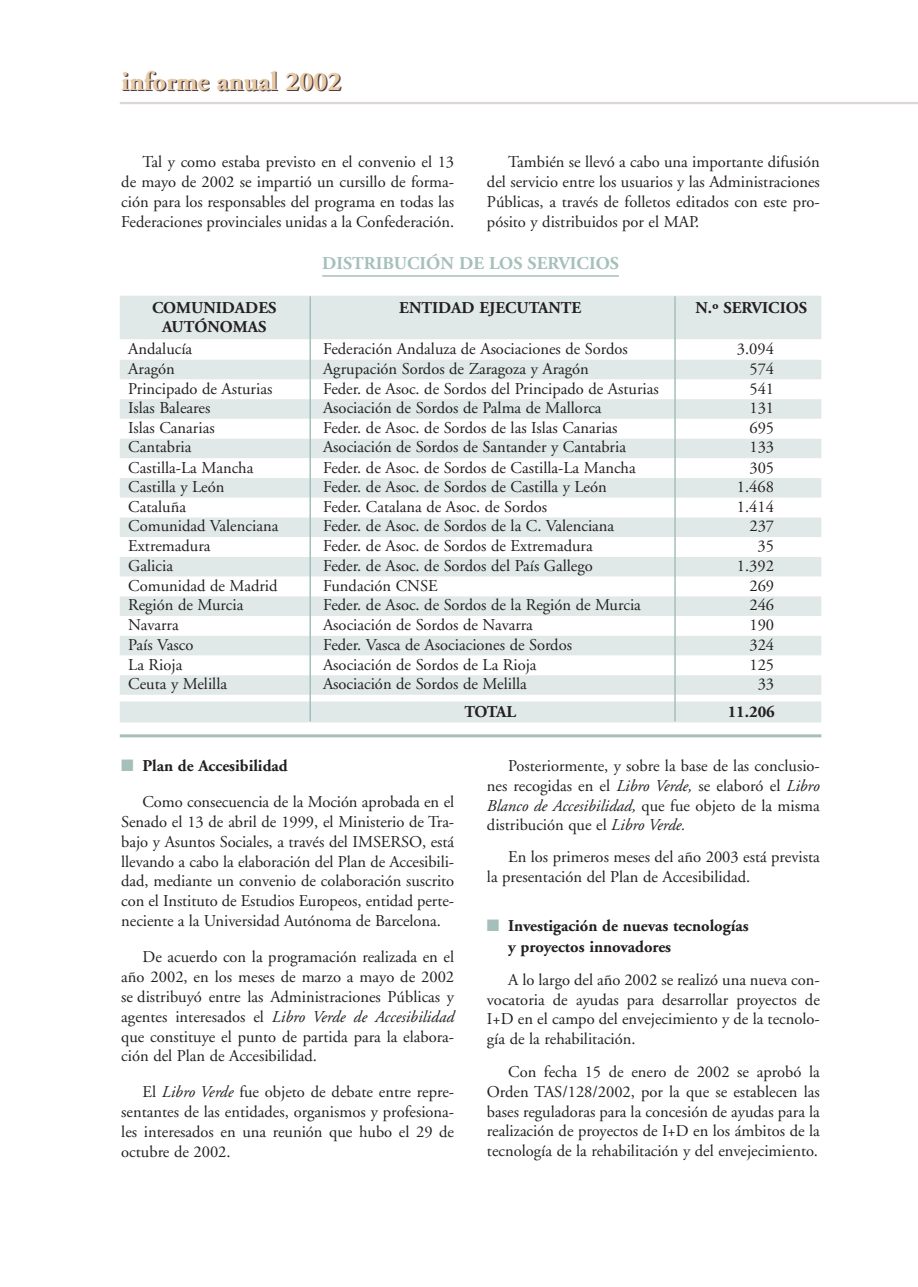
<style>
.page{position:relative;width:918px;height:1287px;background:#fff}
.page>*{position:absolute;margin:0;border:0;box-sizing:border-box;transform-origin:0 0}
.t1{font:700 27px "Adobe Garamond";color:#4e3c44}
.t2{font:700 18px "Adobe Garamond";color:#a5c0ba}
.t3{font:16.5px/19.8px "Adobe Garamond";color:#231f20;text-align:justify}
.t4{font:700 16.5px/21px "Adobe Garamond";color:#231f20}
.s1{color:#a5c0ba}
.s2{font-weight:700}
.s3{font-style:italic}
</style>
<div class="page">
<hr style="left:120px;top:102px;width:798px;height:2px;background:#ddd6d8">
<hr style="left:322px;top:275px;width:297px;height:2px;background:#a5c0ba">
<div style="left:120px;top:296px;width:701px;height:43px;background:#e0e9e7"></div>
<div style="left:120px;top:360px;width:701px;height:19px;background:#e0e9e7"></div>
<div style="left:120px;top:399px;width:701px;height:20px;background:#e0e9e7"></div>
<div style="left:120px;top:439px;width:701px;height:19px;background:#e0e9e7"></div>
<div style="left:120px;top:478px;width:701px;height:20px;background:#e0e9e7"></div>
<div style="left:120px;top:518px;width:701px;height:19px;background:#e0e9e7"></div>
<div style="left:120px;top:557px;width:701px;height:19px;background:#e0e9e7"></div>
<div style="left:120px;top:596px;width:701px;height:20px;background:#e0e9e7"></div>
<div style="left:120px;top:636px;width:701px;height:19px;background:#e0e9e7"></div>
<div style="left:120px;top:675px;width:701px;height:20px;background:#e0e9e7"></div>
<div style="left:120px;top:701px;width:701px;height:21px;background:#e0e9e7"></div>
<hr style="left:120px;top:734px;width:701px;height:3px;background:#a5c0ba">
<hr style="left:309px;top:296px;width:2px;height:425px;background:#a5c0ba">
<hr style="left:674px;top:296px;width:2px;height:425px;background:#a5c0ba">
<h1 class="t1" style="left:123px;top:72px;width:222px">informe anual 2002</h1>
<p class="t3" style="left:121px;top:154px;width:334px;text-indent:21px">Tal y como estaba previsto en el convenio el 13 de mayo de 2002 se impartió un cursillo de forma&shy;ción para los responsables del programa en todas las Federaciones provinciales unidas a la Confederación.</p>
<p class="t3" style="left:487px;top:154px;width:334px;text-indent:21px">También se llevó a cabo una importante difusión del servicio entre los usuarios y las Administraciones Públicas, a través de folletos editados con este pro&shy;pósito y distribuidos por el MAP.</p>
<p class="t2" style="left:322px;top:256px;width:298px">DISTRIBUCIÓN DE LOS SERVICIOS</p>
<p class="t4" style="left:152px;top:299px;width:126px">COMUNIDADES</p>
<p class="t4" style="left:399px;top:299px;width:183px">ENTIDAD EJECUTANTE</p>
<p class="t4" style="left:695px;top:299px;width:113px">N.º SERVICIOS</p>
<p class="t4" style="left:162px;top:318px;width:106px">AUTÓNOMAS</p>
<p class="t3" style="left:128px;top:341px;width:66px">Andalucía</p>
<p class="t3" style="left:323px;top:341px;width:306px">Federación Andaluza de Asociaciones de Sordos</p>
<p class="t3" style="left:737px;top:341px;width:39px">3.094</p>
<p class="t3" style="left:128px;top:360px;width:48px">Aragón</p>
<p class="t3" style="left:323px;top:360px;width:267px">Agrupación Sordos de Zaragoza y Aragón</p>
<p class="t3" style="left:749px;top:360px;width:26px">574</p>
<p class="t3" style="left:128px;top:380px;width:146px">Principado de Asturias</p>
<p class="t3" style="left:323px;top:380px;width:337px">Feder. de Asoc. de Sordos del Principado de Asturias</p>
<p class="t3" style="left:749px;top:380px;width:26px">541</p>
<p class="t3" style="left:128px;top:399px;width:84px">Islas Baleares</p>
<p class="t3" style="left:323px;top:399px;width:280px">Asociación de Sordos de Palma de Mallorca</p>
<p class="t3" style="left:749px;top:399px;width:26px">131</p>
<p class="t3" style="left:128px;top:420px;width:88px">Islas Canarias</p>
<p class="t3" style="left:323px;top:420px;width:296px">Feder. de Asoc. de Sordos de las Islas Canarias</p>
<p class="t3" style="left:749px;top:420px;width:26px">695</p>
<p class="t3" style="left:128px;top:439px;width:65px">Cantabria</p>
<p class="t3" style="left:323px;top:439px;width:304px">Asociación de Sordos de Santander y Cantabria</p>
<p class="t3" style="left:749px;top:439px;width:26px">133</p>
<p class="t3" style="left:128px;top:459px;width:127px">Castilla-La Mancha</p>
<p class="t3" style="left:323px;top:459px;width:314px">Feder. de Asoc. de Sordos de Castilla-La Mancha</p>
<p class="t3" style="left:749px;top:459px;width:26px">305</p>
<p class="t3" style="left:128px;top:478px;width:98px">Castilla y León</p>
<p class="t3" style="left:323px;top:478px;width:285px">Feder. de Asoc. de Sordos de Castilla y León</p>
<p class="t3" style="left:737px;top:478px;width:39px">1.468</p>
<p class="t3" style="left:128px;top:498px;width:59px">Cataluña</p>
<p class="t3" style="left:323px;top:498px;width:226px">Feder. Catalana de Asoc. de Sordos</p>
<p class="t3" style="left:737px;top:498px;width:39px">1.414</p>
<p class="t3" style="left:128px;top:518px;width:152px">Comunidad Valenciana</p>
<p class="t3" style="left:323px;top:518px;width:293px">Feder. de Asoc. de Sordos de la C. Valenciana</p>
<p class="t3" style="left:749px;top:518px;width:26px">237</p>
<p class="t3" style="left:128px;top:538px;width:84px">Extremadura</p>
<p class="t3" style="left:323px;top:538px;width:271px">Feder. de Asoc. de Sordos de Extremadura</p>
<p class="t3" style="left:758px;top:538px;width:18px">35</p>
<p class="t3" style="left:128px;top:557px;width:46px">Galicia</p>
<p class="t3" style="left:323px;top:557px;width:271px">Feder. de Asoc. de Sordos del País Gallego</p>
<p class="t3" style="left:737px;top:557px;width:39px">1.392</p>
<p class="t3" style="left:128px;top:577px;width:151px">Comunidad de Madrid</p>
<p class="t3" style="left:323px;top:577px;width:116px">Fundación CNSE</p>
<p class="t3" style="left:749px;top:577px;width:26px">269</p>
<p class="t3" style="left:128px;top:597px;width:117px">Región de Murcia</p>
<p class="t3" style="left:323px;top:597px;width:319px">Feder. de Asoc. de Sordos de la Región de Murcia</p>
<p class="t3" style="left:749px;top:597px;width:26px">246</p>
<p class="t3" style="left:128px;top:617px;width:52px">Navarra</p>
<p class="t3" style="left:323px;top:617px;width:211px">Asociación de Sordos de Navarra</p>
<p class="t3" style="left:749px;top:617px;width:26px">190</p>
<p class="t3" style="left:128px;top:636px;width:67px">País Vasco</p>
<p class="t3" style="left:323px;top:636px;width:250px">Feder. Vasca de Asociaciones de Sordos</p>
<p class="t3" style="left:749px;top:636px;width:26px">324</p>
<p class="t3" style="left:128px;top:656px;width:56px">La Rioja</p>
<p class="t3" style="left:323px;top:656px;width:215px">Asociación de Sordos de La Rioja</p>
<p class="t3" style="left:749px;top:656px;width:26px">125</p>
<p class="t3" style="left:128px;top:675px;width:100px">Ceuta y Melilla</p>
<p class="t3" style="left:323px;top:675px;width:205px">Asociación de Sordos de Melilla</p>
<p class="t3" style="left:758px;top:675px;width:18px">33</p>
<p class="t4" style="left:464px;top:703px;width:53px">TOTAL</p>
<p class="t4" style="left:728px;top:703px;width:49px">11.206</p>
<p class="t3" style="left:143px;top:749px;width:313px;line-height:36px;text-indent:-21px"><span class="s1">■</span> <span class="s2">Plan de Accesibilidad<br></span>Como consecuencia de la Moción aprobada en el</p>
<p class="t3" style="left:121px;top:813px;width:334px">Senado el 13 de abril de 1999, el Ministerio de Tra&shy;bajo y Asuntos Sociales, a través del IMSERSO, está llevando a cabo la elaboración del Plan de Accesibili&shy;dad, mediante un convenio de colaboración suscrito con el Instituto de Estudios Europeos, entidad perte&shy;neciente a la Universidad Autónoma de Barcelona.</p>
<p class="t3" style="left:121px;top:949px;width:334px;text-indent:21px">De acuerdo con la programación realizada en el año 2002, en los meses de marzo a mayo de 2002 se distribuyó entre las Administraciones Públicas y agentes interesados el <span class="s3">Libro Verde de Accesibilidad </span>que constituye el punto de partida para la elabora&shy;ción del Plan de Accesibilidad.</p>
<p class="t3" style="left:121px;top:1084px;width:334px;text-indent:21px">El <span class="s3">Libro Verde</span> fue objeto de debate entre repre&shy;sentantes de las entidades, organismos y profesiona&shy;les interesados en una reunión que hubo el 29 de octubre de 2002.</p>
<p class="t3" style="left:487px;top:757px;width:334px;text-indent:21px">Posteriormente, y sobre la base de las conclusio&shy;nes recogidas en el <span class="s3">Libro Verde,</span> se elaboró el <span class="s3">Libro Blanco de Accesibilidad,</span> que fue objeto de la misma distribución que el <span class="s3">Libro Verde.</span></p>
<p class="t3" style="left:487px;top:848px;width:334px;text-indent:21px">En los primeros meses del año 2003 está prevista la presentación del Plan de Accesibilidad.</p>
<p class="t4" style="left:508px;top:917px;width:242px;text-indent:-21px"><span class="s1">■</span> Investigación de nuevas tecnologías y proyectos innovadores</p>
<p class="t3" style="left:487px;top:971px;width:334px;text-indent:21px">A lo largo del año 2002 se realizó una nueva con&shy;vocatoria de ayudas para desarrollar proyectos de I+D en el campo del envejecimiento y de la tecnolo&shy;gía de la rehabilitación.</p>
<p class="t3" style="left:487px;top:1063px;width:334px;text-indent:21px">Con fecha 15 de enero de 2002 se aprobó la Orden TAS/128/2002, por la que se establecen las bases reguladoras para la concesión de ayudas para la realización de proyectos de I+D en los ámbitos de la tecnología de la rehabilitación y del envejecimiento.</p>
</div>
